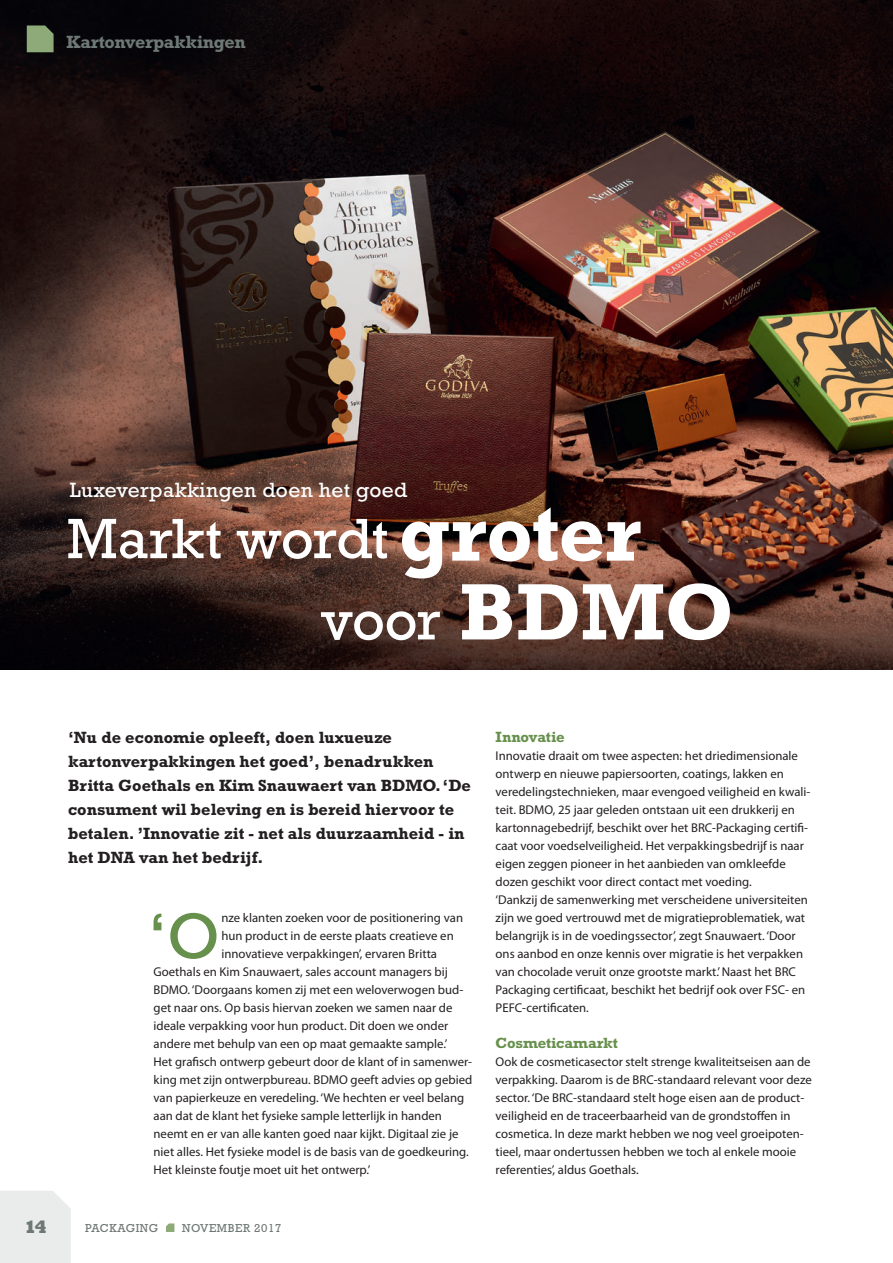
<style>
.page{position:relative;width:893px;height:1263px;background:#fff}
.page>*{position:absolute;margin:0;border:0;box-sizing:border-box;transform-origin:0 0}
.kop{font:700 81.3px "Rockwell Std";letter-spacing:-.005em;color:#fff}
.plat_initiaal{font:65.7px "Rockwell Std";color:#67904c}
.kop-2{font:57.75px "Rockwell Std";letter-spacing:-.01em;color:#fff}
.chapeau{font:21px "Rockwell Std";letter-spacing:.02em;color:#fff}
.t1{font:700 18px "Rockwell Std";letter-spacing:-.02em;color:#6e7875}
.t2{font:800 18px "Rockwell Std";color:#6e7875}
.intro{font:700 16.5px/24px "Rockwell Std";color:#231f20}
.tussenkop{font:700 15px "Rockwell Std";letter-spacing:-.005em;color:#67904c}
.plat{font:12.75px/18px "Myriad Pro";color:#231f20}
.plat_initiaal-2{font:12.75px "Myriad Pro";color:#231f20}
.t3{font:11.7px "Rockwell Std";letter-spacing:.05em;color:#6e7875}
.s1{font-weight:700;font-size:81.3px}
</style>
<div class="page">
<img style="left:0;top:0;width:893px;height:670px">
<svg style="left:27px;top:25px;width:27px;height:27px"></svg>
<div style="left:0;top:1191px;width:71px;height:72px;background:#e9eceb"></div>
<svg style="left:166px;top:1223px;width:8px;height:9px"></svg>
<h3 class="t1" style="left:66px;top:31px;width:181px">Kartonverpakkingen</h3>
<p class="chapeau" style="left:70px;top:478px;width:339px">Luxeverpakkingen doen het goed</p>
<p class="kop-2" style="left:67px;top:505px;width:323px">Markt wordt</p>
<p class="kop" style="left:399px;top:485px;width:244px">groter</p>
<p class="kop-2" style="left:321px;top:586px;width:414px">voor <span class="s1">BDMO</span></p>
<p class="intro" style="left:68px;top:725px;width:405px">‘Nu de economie opleeft, doen luxueuze kartonverpakkingen het goed’, benadrukken Britta Goethals en Kim Snauwaert van BDMO. ‘De consument wil beleving en is bereid hiervoor te betalen. ’Innovatie zit - net als duurzaamheid - in het DNA van het bedrijf.</p>
<p class="tussenkop" style="left:496px;top:728px;width:71px">Innovatie</p>
<p class="plat" style="left:496px;top:747px;width:316px">Innovatie draait om twee aspecten: het driedimensionale ontwerp en nieuwe papiersoorten, coatings, lakken en veredelingstechnieken, maar evengoed veiligheid en kwali&shy;teit. BDMO, 25 jaar geleden ontstaan uit een drukkerij en kartonnagebedrijf, beschikt over het BRC-Packaging certifi&shy;caat voor voedselveiligheid. Het verpakkingsbedrijf is naar eigen zeggen pioneer in het aanbieden van omkleefde dozen geschikt voor direct contact met voeding.</p>
<p class="plat" style="left:496px;top:891px;width:314px">‘Dankzij de samenwerking met verscheidene universiteiten zijn we goed vertrouwd met de migratieproblematiek, wat belangrijk is in de voedingssector’, zegt Snauwaert. ‘Door ons aanbod en onze kennis over migratie is het verpakken van chocolade veruit onze grootste markt.’ Naast het BRC Packaging certificaat, beschikt het bedrijf ook over FSC- en PEFC-certificaten.</p>
<p class="tussenkop" style="left:496px;top:1034px;width:124px">Cosmeticamarkt</p>
<p class="plat" style="left:496px;top:1053px;width:318px">Ook de cosmeticasector stelt strenge kwaliteitseisen aan de verpakking. Daarom is de BRC-standaard relevant voor deze sector. ‘De BRC-standaard stelt hoge eisen aan de product&shy;veiligheid en de traceerbaarheid van de grondstoffen in cosmetica. In deze markt hebben we nog veel groeipoten&shy;tieel, maar ondertussen hebben we toch al enkele mooie referenties’, aldus Goethals.</p>
<p class="plat_initiaal" style="left:148px;top:898px;width:73px">‘O</p>
<p class="plat_initiaal-2" style="left:221px;top:911px;width:243px">nze klanten zoeken voor de positionering van</p>
<p class="plat_initiaal-2" style="left:221px;top:929px;width:234px">hun product in de eerste plaats creatieve en</p>
<p class="plat_initiaal-2" style="left:221px;top:947px;width:217px">innovatieve verpakkingen’, ervaren Britta</p>
<p class="plat_initiaal-2" style="left:154px;top:965px;width:296px">Goethals en Kim Snauwaert, sales account managers bij</p>
<p class="plat_initiaal-2" style="left:154px;top:983px;width:311px">BDMO. ‘Doorgaans komen zij met een weloverwogen bud-</p>
<p class="plat_initiaal-2" style="left:154px;top:1001px;width:300px">get naar ons. Op basis hiervan zoeken we samen naar de</p>
<p class="plat_initiaal-2" style="left:154px;top:1019px;width:296px">ideale verpakking voor hun product. Dit doen we onder</p>
<p class="plat_initiaal-2" style="left:154px;top:1037px;width:295px">andere met behulp van een op maat gemaakte sample.’</p>
<p class="plat" style="left:154px;top:1053px;width:320px">Het grafisch ontwerp gebeurt door de klant of in samenwer&shy;king met zijn ontwerpbureau. BDMO geeft advies op gebied van papierkeuze en veredeling. ‘We hechten er veel belang aan dat de klant het fysieke sample letterlijk in handen neemt en er van alle kanten goed naar kijkt. Digitaal zie je niet alles. Het fysieke model is de basis van de goedkeuring.<br>Het kleinste foutje moet uit het ontwerp.’</p>
<p class="t2" style="left:24px;top:1215px;width:24px">14</p>
<p class="t3" style="left:85px;top:1221px;width:75px">PACKAGING</p>
<p class="t3" style="left:182px;top:1221px;width:101px">NOVEMBER 2017</p>
</div>
